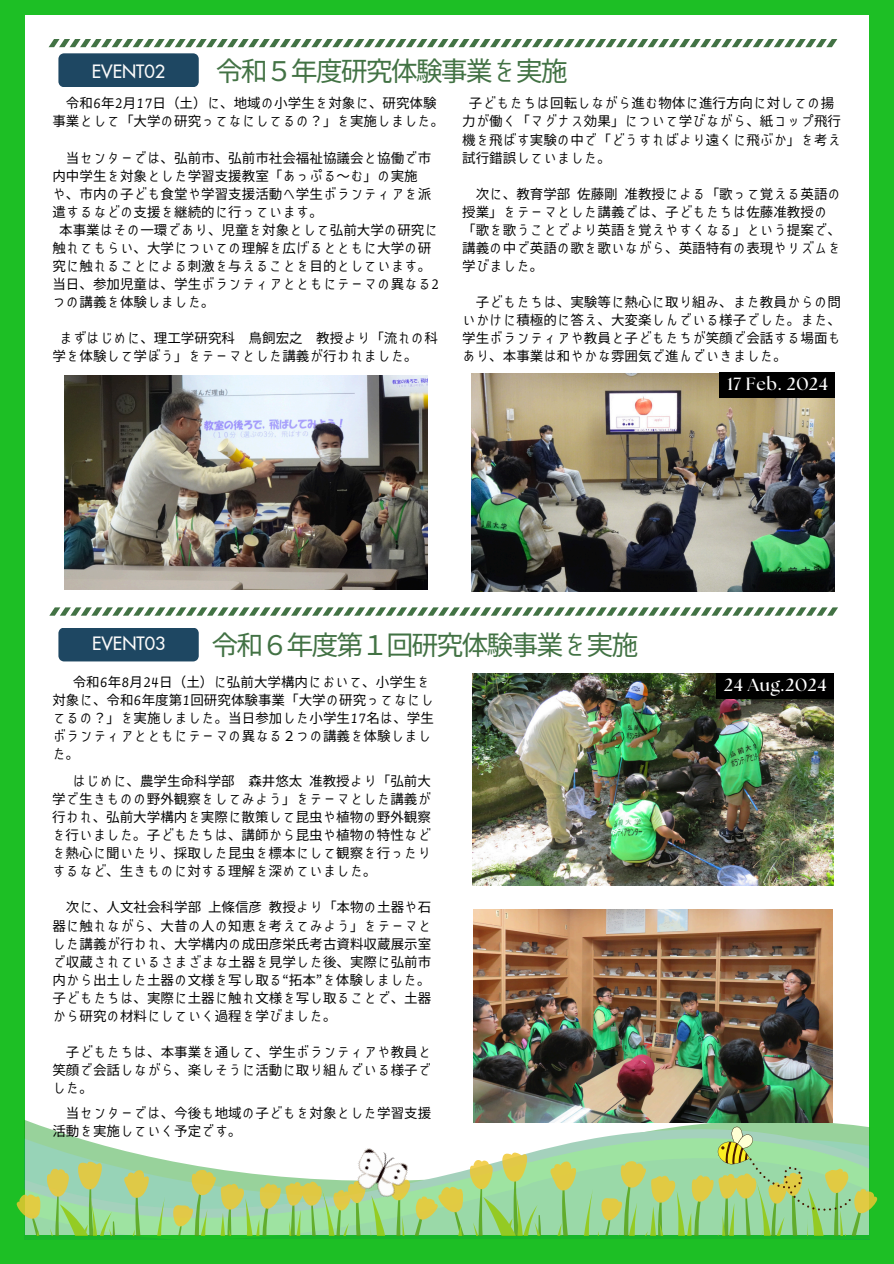
<style>
.page{position:relative;width:894px;height:1264px;background:#fff}
.page>*{position:absolute;margin:0;border:0;box-sizing:border-box;transform-origin:0 0}
.t1{font:27px "FGUIGEN";letter-spacing:-.075em;color:#427244}
.t2{font:500 18px "Futura LT Pro";color:#fafafa}
.t3{font:700 17.7px "The Seasons";letter-spacing:.04em;color:#fff}
.t4{font:13.5px/18px "FGUIGEN";color:#000}
</style>
<div class="page">
<div style="left:0;top:0;width:893px;height:1263px;background:#1dbf25"></div>
<div style="left:25px;top:16px;width:843px;height:1218px;background:#fff"></div>
<svg style="left:24px;top:1114px;width:845px;height:12px"></svg>
<svg style="left:49px;top:39px;width:788px;height:8px"></svg>
<div style="left:58px;top:53px;width:141px;height:34px;background:#1e4762"></div>
<img style="left:471px;top:373px;width:363px;height:218px">
<img style="left:472px;top:674px;width:361px;height:211px">
<img style="left:473px;top:909px;width:359px;height:213px">
<svg style="left:50px;top:607px;width:787px;height:8px"></svg>
<svg style="left:16px;top:1126px;width:862px;height:110px"></svg>
<img style="left:348px;top:1143px;width:63px;height:61px">
<img style="left:64px;top:375px;width:363px;height:214px">
<div style="left:58px;top:628px;width:141px;height:33px;background:#1e4762"></div>
<div style="left:719px;top:373px;width:115px;height:25px;background:#000"></div>
<div style="left:716px;top:673px;width:117px;height:25px;background:#000"></div>
<h2 class="t2" style="left:92px;top:63px;width:75px">EVENT02</h2>
<p class="t1" style="left:216px;top:57px;width:353px">令和５年度研究体験事業を実施</p>
<p class="t4" style="left:52px;top:94px;width:393px;text-align:center">令和6年2月 17日（土）に、地域の小学生を対象に、研究体験<br>事業として「大学の研究ってなにしてるの？」を実施しました。</p>
<p class="t4" style="left:52px;top:148px;width:380px;text-indent:14px">当センターでは、弘前市、弘前市社会福祉協議会と協働で市内中学生を対象とした学習支援教室「あっぷる～む」の実施や、市内の子ども食堂や学習支援活動へ学生ボランティアを派遣するなどの支援を継続的に行っています。</p>
<p class="t4" style="left:52px;top:220px;width:388px;text-indent:7px">本事業はその一環であり、児童を対象として弘前大学の研究に触れてもらい、大学についての理解を広げるとともに大学の研究に触れることによる刺激を与えることを目的としています。当日、参加児童は、学生ボランティアとともにテーマの異なる2つの講義を体験しました。</p>
<p class="t4" style="left:52px;top:329px;width:387px;text-indent:7px">まずはじめに、理工学研究科 鳥飼宏之 教授より「流れの科学を体験して学ぼう」をテーマとした講義が行われました。</p>
<p class="t4" style="left:462px;top:94px;width:380px;text-indent:7px">子どもたちは回転しながら進む物体に進行方向に対しての揚力が働く「マグナス効果」について学びながら、紙コップ飛行機を飛ばす実験の中で「どうすればより遠くに飛ぶか」を考え試行錯誤していました。</p>
<p class="t4" style="left:462px;top:184px;width:380px;text-indent:14px">次に、教育学部佐藤剛准教授による「歌って覚える英語の授業」をテーマとした講義では、子どもたちは佐藤准教授の「歌を歌うことでより英語を覚えやすくなる」という提案で、講義の中で英語の歌を歌いながら、英語特有の表現やリズムを学びました。</p>
<h1 class="t4" style="left:462px;top:293px;width:380px;text-align:justify;text-indent:14px">子どもたちは、実験等に熱心に取り組み、また教員からの問いかけに積極的に答え、大変楽しんでいる様子でした。また、学生ボランティアや教員と子どもたちが笑顔で会話する場面もあり、本事業は和やかな雰囲気で進んでいきました。</h1>
<p class="t3" style="left:727px;top:376px;width:102px">17 Feb. 2024</p>
<p class="t2" style="left:92px;top:635px;width:75px">EVENT03</p>
<p class="t1" style="left:211px;top:631px;width:428px">令和６年度第１回研究体験事業を実施</p>
<p class="t4" style="left:52px;top:673px;width:383px;text-indent:20px">令和6年8月 24日（土）に弘前大学構内において、小学生を対象に、令和6年度第1回研究体験事業「大学の研究ってなにしてるの？」を実施しました。当日参加した小学生17名は、学生ボランティアとともにテーマの異なる２つの講義を体験しました。</p>
<p class="t4" style="left:52px;top:771px;width:380px;text-align:justify;text-indent:20px">はじめに、農学生命科学部 森井悠太准教授より「弘前大学で生きものの野外観察をしてみよう」をテーマとした講義が行われ、弘前大学構内を実際に散策して昆虫や植物の野外観察を行いました。子どもたちは、講師から昆虫や植物の特性などを熱心に聞いたり、採取した昆虫を標本にして観察を行ったりするなど、生きものに対する理解を深めていました。</p>
<h2 class="t4" style="left:52px;top:898px;width:380px;text-align:justify;text-indent:14px">次に、人文社会科学部上條信彦教授より「本物の土器や石器に触れながら、大昔の人の知恵を考えてみよう」をテーマとした講義が行われ、大学構内の成田彦栄氏考古資料収蔵展示室で収蔵されているさまざまな土器を見学した後、実際に弘前市内から出土した土器の文様を写し取る“拓本”を体験しました。子どもたちは、実際に土器に触れ文様を写し取ることで、土器から研究の材料にしていく過程を学びました。</h2>
<p class="t4" style="left:52px;top:1042px;width:380px;text-align:justify;text-indent:14px">子どもたちは、本事業を通して、学生ボランティアや教員と笑顔で会話しながら、楽しそうに活動に取り組んでいる様子でした。</p>
<p class="t4" style="left:52px;top:1103px;width:380px;text-indent:14px">当センターでは、今後も地域の子どもを対象とした学習支援活動を実施していく予定です。</p>
<p class="t3" style="left:724px;top:676px;width:104px">24 Aug.2024</p>
</div>
